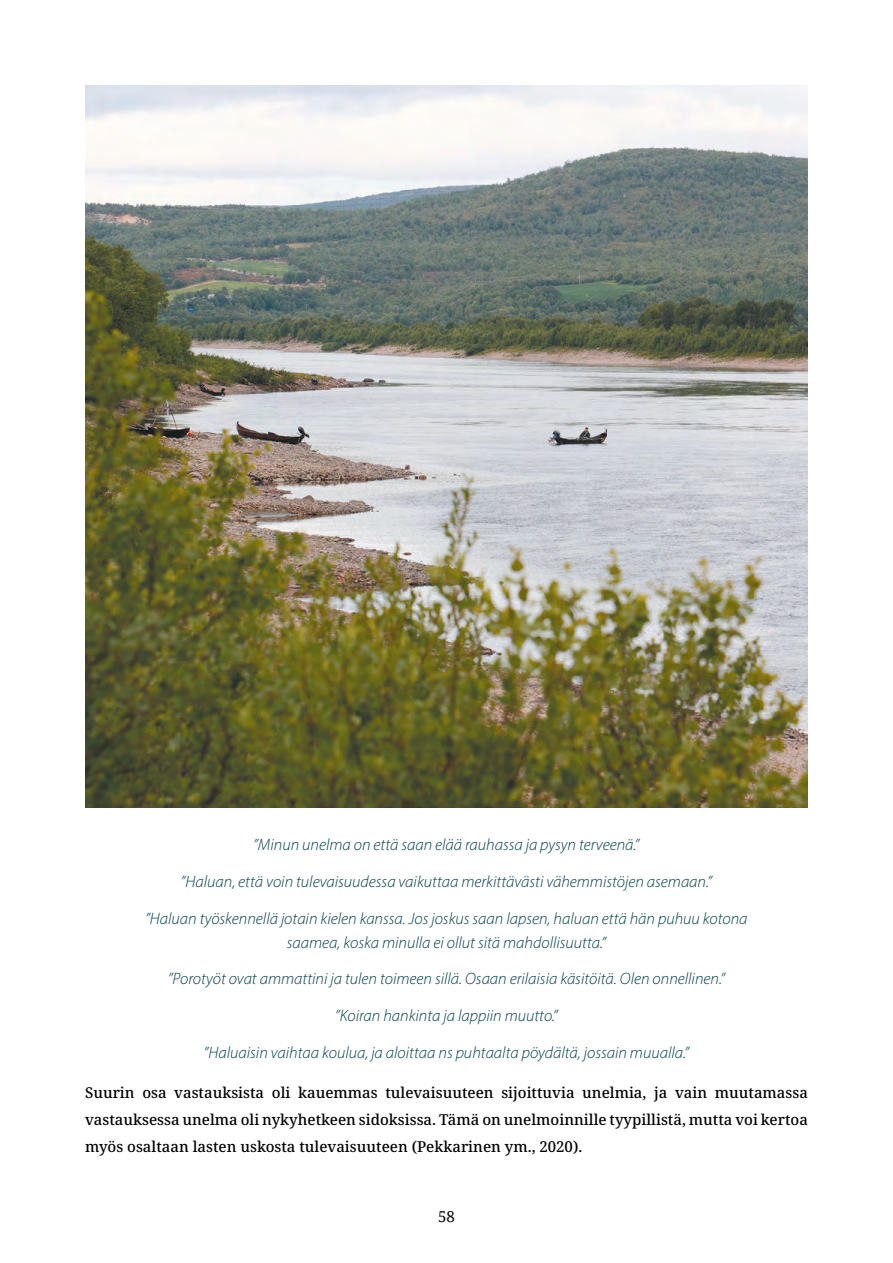
<style>
.page{position:relative;width:893px;height:1263px;background:#fff}
.page>*{position:absolute;margin:0;border:0;box-sizing:border-box;transform-origin:0 0}
.Sitaatti{font:italic 300 16.5px/24px "Myriad Pro";color:#003e4a;text-align:center}
.Leipää{font:500 15px/27px "Noto Serif";color:#000;text-align:justify}
.t1{font:15px "Noto Serif";color:#000}
</style>
<div class="page">
<img style="left:85px;top:85px;width:723px;height:723px">
<p class="Sitaatti" style="left:254px;top:832px;width:387px">”Minun unelma on että saan elää rauhassa ja pysyn terveenä.”</p>
<p class="Sitaatti" style="left:181px;top:869px;width:532px">”Haluan, että voin tulevaisuudessa vaikuttaa merkittävästi vähemmistöjen asemaan.”</p>
<p class="Sitaatti" style="left:145px;top:906px;width:604px">”Haluan työskennellä jotain kielen kanssa. Jos joskus saan lapsen, haluan että hän puhuu kotona saamea, koska minulla ei ollut sitä mahdollisuutta.”</p>
<p class="Sitaatti" style="left:168px;top:967px;width:558px">”Porotyöt ovat ammattini ja tulen toimeen sillä. Osaan erilaisia käsitöitä. Olen onnellinen.”</p>
<p class="Sitaatti" style="left:335px;top:1003px;width:224px">”Koiran hankinta ja lappiin muutto.”</p>
<p class="Sitaatti" style="left:204px;top:1040px;width:486px">”Haluaisin vaihtaa koulua, ja aloittaa ns puhtaalta pöydältä, jossain muualla.”</p>
<p class="Leipää" style="left:85px;top:1079px;width:724px">Suurin osa vastauksista oli kauemmas tulevaisuuteen sijoittuvia unelmia, ja vain muutamassa vastauksessa unelma oli nykyhetkeen sidoksissa. Tämä on unelmoinnille tyypillistä, mutta voi kertoa myös osaltaan lasten uskosta tulevaisuuteen (Pekkarinen ym., 2020).</p>
<p class="t1" style="left:438px;top:1206px;width:18px">58</p>
</div>
